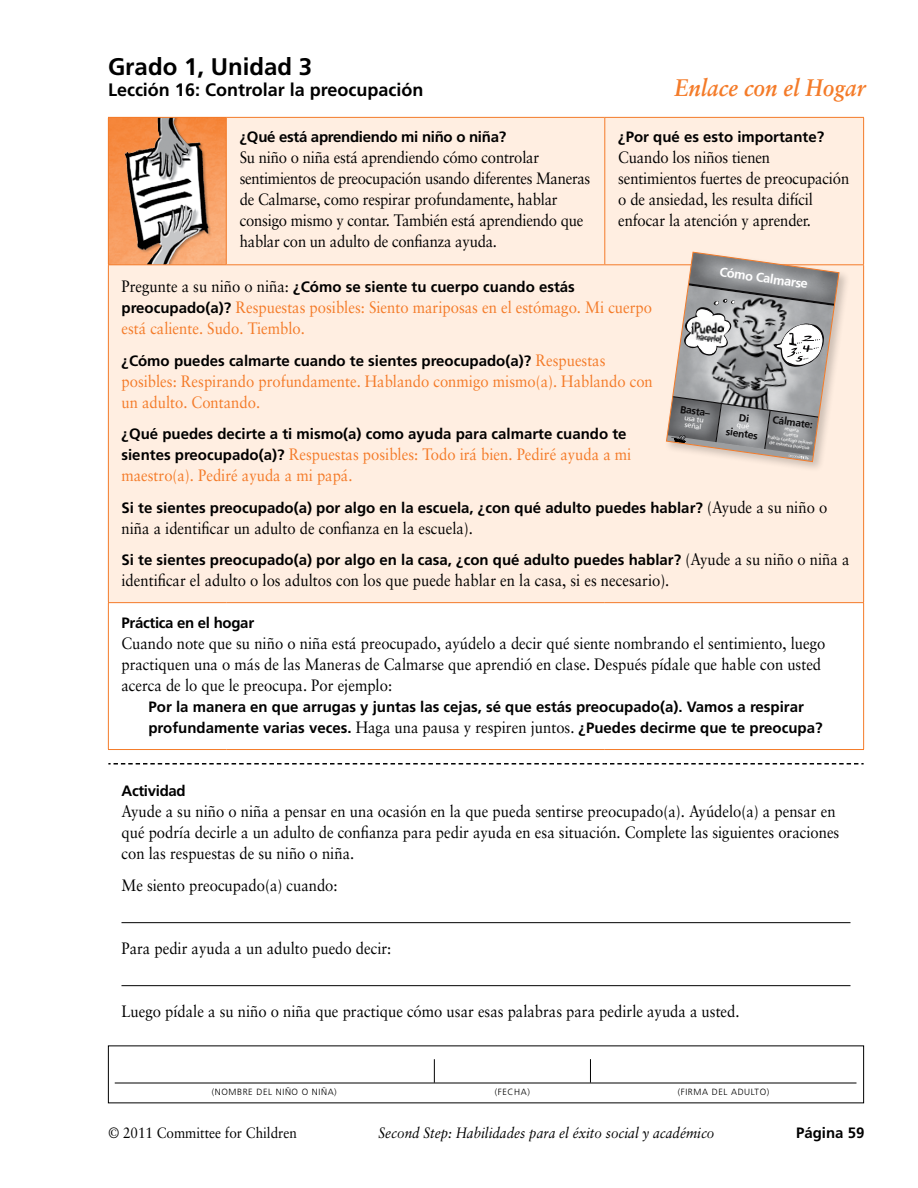
<style>
.page{position:relative;width:918px;height:1188px;background:#fff}
.page>*{position:absolute;margin:0;border:0;box-sizing:border-box;transform-origin:0 0}
.t1{font:italic 700 24px "Sabon";color:#f47b29;scale:.9 1}
.t2{font:700 24px "Frutiger";color:#000}
.t3{font:700 18px "Frutiger";color:#000}
.t4{font:16.5px/21px "Sabon";color:#000;scale:.9 1}
.t5{font:16.5px/21px "Sabon";color:#f47b29;scale:.9 1}
.t6{font:700 15px/21px "Frutiger";color:#000}
.t7{font:700 15px "Frutiger";letter-spacing:-.02em;color:#000}
.t8{font:italic 15px "Sabon LT Std";color:#000;scale:.9 1}
.t9{font:italic 15px "Sabon";color:#000;scale:.9 1}
.t10{font:15px "Sabon LT Std";color:#000;scale:.9 1}
.t11{font:15px "Sabon";color:#000;scale:.9 1}
.t12{font:700 15px "Frutiger LT Std";color:#000}
.t13{font:700 12.75px "Frutiger";color:#fff}
.t14{font:700 10.35px/15.8px "Frutiger";color:#0d0c0d;text-align:center}
.t15{font:300 9px "Frutiger";letter-spacing:.065em;color:#000}
.t16{font:7.2px/7.1px "Frutiger";color:#fff}
.t17{font:4.8px/5.2px "Frutiger";color:#fff;text-align:center}
.s1{font-family:"Sabon";font-weight:400;font-size:16.5px}
.s2{font-family:"Frutiger";font-weight:700;font-size:15px;color:#000}
.s3{font-family:"Sabon";font-weight:400;font-size:16.5px;color:#f47b29}
</style>
<div class="page">
<div style="left:109px;top:118px;width:754px;height:484px;background:#ffeee1"></div>
<hr style="left:863px;top:265px;width:1px;height:337px;background:#f47b29">
<hr style="left:863px;top:603px;width:1px;height:146px;background:#f47b29">
<svg style="left:108px;top:763px;width:756px;height:2px"></svg>
<hr style="left:108px;top:118px;width:1px;height:146px;background:#f47b29">
<hr style="left:108px;top:117px;width:118px;height:1px;background:#f47b29">
<hr style="left:226px;top:118px;width:1px;height:146px;background:#f47b29">
<hr style="left:226px;top:117px;width:379px;height:1px;background:#f47b29">
<hr style="left:604px;top:118px;width:1px;height:146px;background:#f47b29">
<hr style="left:605px;top:117px;width:259px;height:1px;background:#f47b29">
<hr style="left:863px;top:118px;width:1px;height:146px;background:#f47b29">
<hr style="left:108px;top:265px;width:1px;height:337px;background:#f47b29">
<hr style="left:108px;top:264px;width:118px;height:1px;background:#f47b29">
<hr style="left:226px;top:264px;width:379px;height:1px;background:#f47b29">
<hr style="left:605px;top:264px;width:259px;height:1px;background:#f47b29">
<hr style="left:108px;top:603px;width:1px;height:146px;background:#f47b29">
<hr style="left:108px;top:602px;width:118px;height:1px;background:#f47b29">
<hr style="left:226px;top:602px;width:379px;height:1px;background:#f47b29">
<hr style="left:605px;top:602px;width:259px;height:1px;background:#f47b29">
<hr style="left:108px;top:749px;width:118px;height:1px;background:#f47b29">
<hr style="left:226px;top:749px;width:379px;height:1px;background:#f47b29">
<hr style="left:605px;top:749px;width:259px;height:1px;background:#f47b29">
<hr style="left:115px;top:1083px;width:741px;height:1px;background:#000">
<svg style="left:434px;top:1059px;width:1px;height:24px"></svg>
<svg style="left:590px;top:1059px;width:1px;height:24px"></svg>
<hr style="left:122px;top:922px;width:728px;height:1px;background:#000">
<hr style="left:122px;top:985px;width:728px;height:1px;background:#000">
<div style="left:664px;top:250px;width:186px;height:223px;background:#000;opacity:.2"></div>
<svg style="left:666px;top:251px;width:174px;height:211px;background:#aea9a6"></svg>
<h1 class="t2" style="left:108px;top:53px;width:206px">Grado 1, Unidad 3</h1>
<p class="t3" style="left:108px;top:79px;width:317px">Lección 16: Controlar la preocupación</p>
<h1 class="t1" style="left:674px;top:73px;width:213px">Enlace con el Hogar</h1>
<p class="t6" style="left:618px;top:126px;width:207px">¿Por qué es esto importante?</p>
<p class="t4" style="left:618px;top:147px;width:258px">Cuando los niños tienen sentimientos fuertes de preocupación o de ansiedad, les resulta difícil enfocar la atención y aprender.</p>
<p class="t7" style="left:240px;top:128px;width:268px">¿Qué está aprendiendo mi niño o niña?</p>
<p class="t4" style="left:240px;top:147px;width:391px">Su niño o niña está aprendiendo cómo controlar sentimientos de preocupación usando diferentes Maneras de Calmarse, como respirar profundamente, hablar consigo mismo y contar. También está aprendiendo que hablar con un adulto de confianza ayuda.</p>
<p class="t6" style="left:122px;top:276px;width:455px"><span class="s1">Pregunte a su niño o niña:</span> ¿Cómo se siente tu cuerpo cuando estás</p>
<p class="t5" style="left:121px;top:297px;width:591px"><span class="s2">preocupado(a)?</span> Respuestas posibles: Siento mariposas en el estómago. Mi cuerpo está caliente. Sudo. Tiemblo.</p>
<p class="t6" style="left:122px;top:350px;width:486px">¿Cómo puedes calmarte cuando te sientes preocupado(a)? <span class="s3">Respuestas</span></p>
<p class="t5" style="left:121px;top:370px;width:592px">posibles: Respirando profundamente. Hablando conmigo mismo(a). Hablando con un adulto. Contando.</p>
<p class="t6" style="left:122px;top:423px;width:507px">¿Qué puedes decirte a ti mismo(a) como ayuda para calmarte cuando te</p>
<p class="t5" style="left:121px;top:444px;width:568px"><span class="s2">sientes preocupado(a)?</span> Respuestas posibles: Todo irá bien. Pediré ayuda a mi maestro(a). Pediré ayuda a mi papá.</p>
<p class="t6" style="left:122px;top:497px;width:707px">Si te sientes preocupado(a) por algo en la escuela, ¿con qué adulto puedes hablar? <span class="s1">(Ayude a su niño o</span></p>
<p class="t4" style="left:122px;top:517px;width:392px">niña a identificar un adulto de confianza en la escuela).</p>
<p class="t6" style="left:122px;top:549px;width:729px">Si te sientes preocupado(a) por algo en la casa, ¿con qué adulto puedes hablar? <span class="s1">(Ayude a su niño o niña a</span></p>
<p class="t4" style="left:121px;top:570px;width:610px">identificar el adulto o los adultos con los que puede hablar en la casa, si es necesario).</p>
<p class="t7" style="left:122px;top:614px;width:134px">Práctica en el hogar</p>
<p class="t4" style="left:122px;top:633px;width:784px">Cuando note que su niño o niña está preocupado, ayúdelo a decir qué siente nombrando el sentimiento, luego practiquen una o más de las Maneras de Calmarse que aprendió en clase. Después pídale que hable con usted acerca de lo que le preocupa. Por ejemplo:</p>
<p class="t6" style="left:148px;top:696px;width:676px">Por la manera en que arrugas y juntas las cejas, sé que estás preocupado(a). Vamos a respirar profundamente varias veces. <span class="s1">Haga una pausa y respiren juntos.</span> ¿Puedes decirme que te preocupa?</p>
<p class="t13" style="left:721px;top:264px;width:91px;rotate:8deg">Cómo Calmarse</p>
<p class="t14" style="left:681px;top:401px;width:32px;rotate:8deg">Basta–</p>
<p class="t14" style="left:729px;top:408px;width:34px;rotate:8deg">Di sientes</p>
<p class="t14" style="left:774px;top:411px;width:42px;rotate:8deg">Cálmate:</p>
<p class="t16" style="left:685px;top:414px;width:21px;rotate:8deg">usa tu señal</p>
<p class="t17" style="left:770px;top:424px;width:46px;rotate:8deg">respira<br>cuenta<br>habla contigo mismo de manera positiva</p>
<p class="t7" style="left:121px;top:782px;width:66px">Actividad</p>
<p class="t4" style="left:122px;top:801px;width:799px">Ayude a su niño o niña a pensar en una ocasión en la que pueda sentirse preocupado(a). Ayúdelo(a) a pensar en qué podría decirle a un adulto de confianza para pedir ayuda en esa situación. Complete las siguientes oraciones con las respuestas de su niño o niña.</p>
<p class="t4" style="left:122px;top:874px;width:242px">Me siento preocupado(a) cuando:</p>
<p class="t4" style="left:122px;top:937px;width:301px">Para pedir ayuda a un adulto puedo decir:</p>
<p class="t4" style="left:122px;top:1000px;width:688px">Luego pídale a su niño o niña que practique cómo usar esas palabras para pedirle ayuda a usted.</p>
<p class="t15" style="left:212px;top:1086px;width:126px">(NOMBRE DEL NIÑO O NIÑA)</p>
<p class="t15" style="left:495px;top:1086px;width:37px">(FECHA)</p>
<p class="t15" style="left:678px;top:1086px;width:93px">(FIRMA DEL ADULTO)</p>
<p class="t11" style="left:108px;top:1124px;width:211px">© 2011 Committee for Children</p>
<p class="t9" style="left:378px;top:1124px;width:375px">Second Step: Habilidades para el éxito social y académico</p>
<p class="t6" style="left:796px;top:1122px;width:70px">Página 59</p>
<p class="t10" style="left:108px;top:1126px;width:210px">© 2011 Committee for Children</p>
<p class="t8" style="left:378px;top:1126px;width:373px">Second Step: Habilidades para el éxito social y académico</p>
<p class="t12" style="left:795px;top:1126px;width:70px">Página 59</p>
</div>
